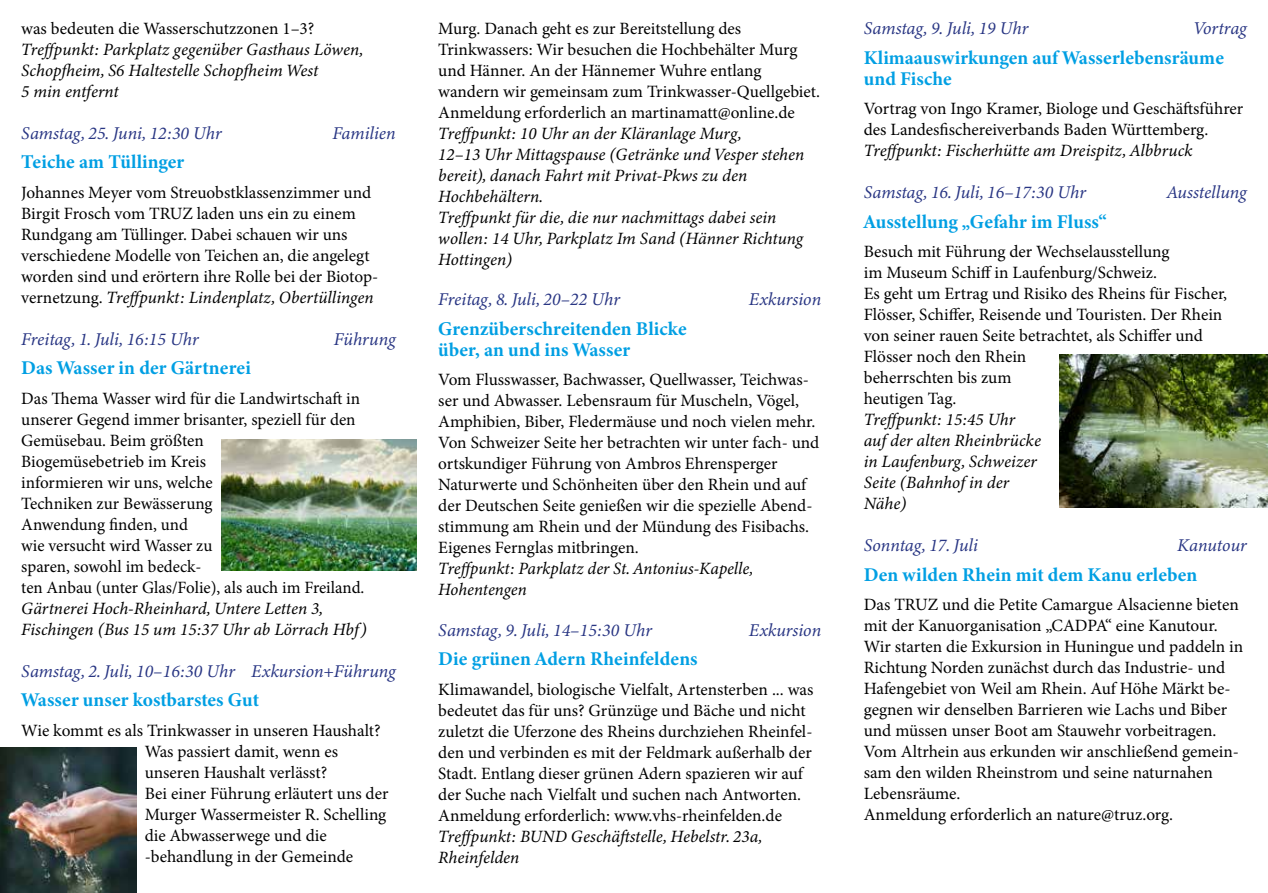
<style>
.page{position:relative;width:1268px;height:893px;background:#fff}
.page>*{position:absolute;margin:0;border:0;box-sizing:border-box;transform-origin:0 0}
.t1{font:19.5px/21px "Minion Variable Concept";color:#009fe3}
.t2{font:italic 18px "Minion Variable Concept";color:#283583}
.t3{font:17.25px/21px "Minion Pro";color:#000}
.t4{font:italic 17.25px/21px "Minion Variable Concept";color:#000}
.s1{font-family:"Minion Pro";font-style:normal}
</style>
<div class="page">
<img style="left:0;top:747px;width:136px;height:146px">
<img style="left:1059px;top:354px;width:208px;height:153px">
<img style="left:221px;top:439px;width:196px;height:132px">
<p class="t3" style="left:21px;top:18px;width:294px">was bedeuten die Wasserschutzzonen 1–3?</p>
<p class="t4" style="left:21px;top:39px;width:343px">Treffpunkt: Parkplatz gegenüber Gasthaus Löwen,<br>Schopfheim, S6 Haltestelle Schopfheim West<br>5 min entfernt</p>
<p class="t2" style="left:21px;top:121px;width:202px">Samstag, 25. Juni, 12:30 Uhr</p>
<p class="t2" style="left:332px;top:121px;width:65px">Familien</p>
<p class="t1" style="left:21px;top:151px;width:165px">Teiche am Tüllinger</p>
<p class="t3" style="left:21px;top:182px;width:358px">Johannes Meyer vom Streuobstklassenzimmer und Birgit Frosch vom TRUZ laden uns ein zu einem Rundgang am Tüllinger. Dabei schauen wir uns verschiedene Modelle von Teichen an, die angelegt worden sind und erörtern ihre Rolle bei der Biotop-</p>
<p class="t4" style="left:21px;top:287px;width:354px"><span class="s1">vernetzung.</span> Treffpunkt: Lindenplatz, Obertüllingen</p>
<p class="t2" style="left:21px;top:327px;width:179px">Freitag, 1. Juli, 16:15 Uhr</p>
<p class="t2" style="left:334px;top:327px;width:63px">Führung</p>
<p class="t1" style="left:21px;top:357px;width:231px">Das Wasser in der Gärtnerei</p>
<p class="t3" style="left:21px;top:388px;width:344px">Das Thema Wasser wird für die Landwirtschaft in unserer Gegend immer brisanter, speziell für den Gemüsebau. Beim größten<br>Biogemüsebetrieb im Kreis<br>informieren wir uns, welche<br>Techniken zur Bewässerung<br>Anwendung finden, und<br>wie versucht wird Wasser zu<br>sparen, sowohl im bedeck-<br>ten Anbau (unter Glas/Folie), als auch im Freiland.</p>
<p class="t4" style="left:21px;top:598px;width:347px">Gärtnerei Hoch-Rheinhard, Untere Letten 3,<br>Fischingen (Bus 15 um 15:37 Uhr ab Lörrach Hbf )</p>
<p class="t2" style="left:21px;top:659px;width:376px">Samstag, 2. Juli, 10–16:30 Uhr Exkursion+Führung</p>
<p class="t1" style="left:21px;top:689px;width:239px">Wasser unser kostbarstes Gut</p>
<p class="t3" style="left:145px;top:720px;width:245px;text-indent:-123px">Wie kommt es als Trinkwasser in unseren Haushalt?<br>Was passiert damit, wenn es unseren Haushalt verlässt?<br>Bei einer Führung erläutert uns der<br>Murger Wassermeister R. Schelling die Abwasserwege und die -behandlung in der Gemeinde</p>
<p class="t3" style="left:438px;top:18px;width:383px">Murg. Danach geht es zur Bereitstellung des Trinkwassers: Wir besuchen die Hochbehälter Murg und Hänner. An der Hännemer Wuhre entlang wandern wir gemeinsam zum Trinkwasser-Quellgebiet.<br>Anmeldung erforderlich an martinamatt@online.de</p>
<p class="t4" style="left:438px;top:123px;width:367px">Treffpunkt: 10 Uhr an der Kläranlage Murg,<br>12–13 Uhr Mittagspause (Getränke und Vesper stehen bereit), danach Fahrt mit Privat-Pkws zu den Hochbehältern.<br>Treffpunkt für die, die nur nachmittags dabei sein wollen: 14 Uhr, Parkplatz Im Sand (Hänner Richtung Hottingen)</p>
<p class="t2" style="left:438px;top:287px;width:183px">Freitag, 8. Juli, 20–22 Uhr</p>
<p class="t2" style="left:748px;top:287px;width:74px">Exkursion</p>
<p class="t1" style="left:438px;top:318px;width:250px">Grenzüberschreitenden Blicke über, an und ins Wasser</p>
<p class="t3" style="left:438px;top:369px;width:382px">Vom Flusswasser, Bachwasser, Quellwasser, Teichwas&shy;ser und Abwasser. Lebensraum für Muscheln, Vögel, Amphibien, Biber, Fledermäuse und noch vielen mehr.<br>Von Schweizer Seite her betrachten wir unter fach- und ortskundiger Führung von Ambros Ehrensperger Naturwerte und Schönheiten über den Rhein und auf der Deutschen Seite genießen wir die spezielle Abend&shy;stimmung am Rhein und der Mündung des Fisibachs.<br>Eigenes Fernglas mitbringen.</p>
<p class="t4" style="left:438px;top:558px;width:316px">Treffpunkt: Parkplatz der St. Antonius-Kapelle,<br>Hohentengen</p>
<p class="t2" style="left:438px;top:618px;width:215px">Samstag, 9. Juli, 14–15:30 Uhr</p>
<p class="t2" style="left:748px;top:618px;width:74px">Exkursion</p>
<p class="t1" style="left:438px;top:648px;width:261px">Die grünen Adern Rheinfeldens</p>
<p class="t3" style="left:438px;top:679px;width:376px">Klimawandel, biologische Vielfalt, Artensterben ... was bedeutet das für uns? Grünzüge und Bäche und nicht zuletzt die Uferzone des Rheins durchziehen Rheinfel&shy;den und verbinden es mit der Feldmark außerhalb der Stadt. Entlang dieser grünen Adern spazieren wir auf der Suche nach Vielfalt und suchen nach Antworten.<br>Anmeldung erforderlich: www.vhs-rheinfelden.de</p>
<p class="t4" style="left:438px;top:826px;width:325px">Treffpunkt: BUND Geschäftstelle, Hebelstr. 23a,<br>Rheinfelden</p>
<p class="t2" style="left:863px;top:16px;width:166px">Samstag, 9. Juli, 19 Uhr</p>
<p class="t2" style="left:1193px;top:16px;width:54px">Vortrag</p>
<p class="t1" style="left:863px;top:47px;width:362px">Klimaauswirkungen auf Wasserlebensräume und Fische</p>
<p class="t3" style="left:863px;top:98px;width:381px">Vortrag von Ingo Kramer, Biologe und Geschäftsführer des Landesfischereiverbands Baden Württemberg.</p>
<p class="t4" style="left:863px;top:140px;width:330px">Treffpunkt: Fischerhütte am Dreispitz, Albbruck</p>
<p class="t2" style="left:863px;top:180px;width:223px">Samstag, 16. Juli, 16–17:30 Uhr</p>
<p class="t2" style="left:1166px;top:180px;width:81px">Ausstellung</p>
<p class="t1" style="left:863px;top:211px;width:244px">Ausstellung „Gefahr im Fluss“</p>
<p class="t3" style="left:863px;top:241px;width:365px">Besuch mit Führung der Wechselausstellung<br>im Museum Schiff in Laufenburg/Schweiz.<br>Es geht um Ertrag und Risiko des Rheins für Fischer, Flösser, Schiffer, Reisende und Touristen. Der Rhein von seiner rauen Seite betrachtet, als Schiffer und Flösser noch den Rhein<br>beherrschten bis zum<br>heutigen Tag.</p>
<p class="t4" style="left:863px;top:409px;width:179px">Treffpunkt: 15:45 Uhr auf der alten Rheinbrücke in Laufenburg, Schweizer<br>Seite (Bahnhof in der<br>Nähe)</p>
<p class="t2" style="left:863px;top:533px;width:116px">Sonntag, 17. Juli</p>
<p class="t2" style="left:1176px;top:533px;width:71px">Kanutour</p>
<p class="t1" style="left:863px;top:564px;width:335px">Den wilden Rhein mit dem Kanu erleben</p>
<p class="t3" style="left:863px;top:594px;width:381px">Das TRUZ und die Petite Camargue Alsacienne bieten mit der Kanuorganisation „CADPA“ eine Kanutour.<br>Wir starten die Exkursion in Huningue und paddeln in Richtung Norden zunächst durch das Industrie- und Hafengebiet von Weil am Rhein. Auf Höhe Märkt be&shy;gegnen wir denselben Barrieren wie Lachs und Biber und müssen unser Boot am Stauwehr vorbeitragen.<br>Vom Altrhein aus erkunden wir anschließend gemein&shy;sam den wilden Rheinstrom und seine naturnahen Lebensräume.<br>Anmeldung erforderlich an nature@truz.org.</p>
</div>
